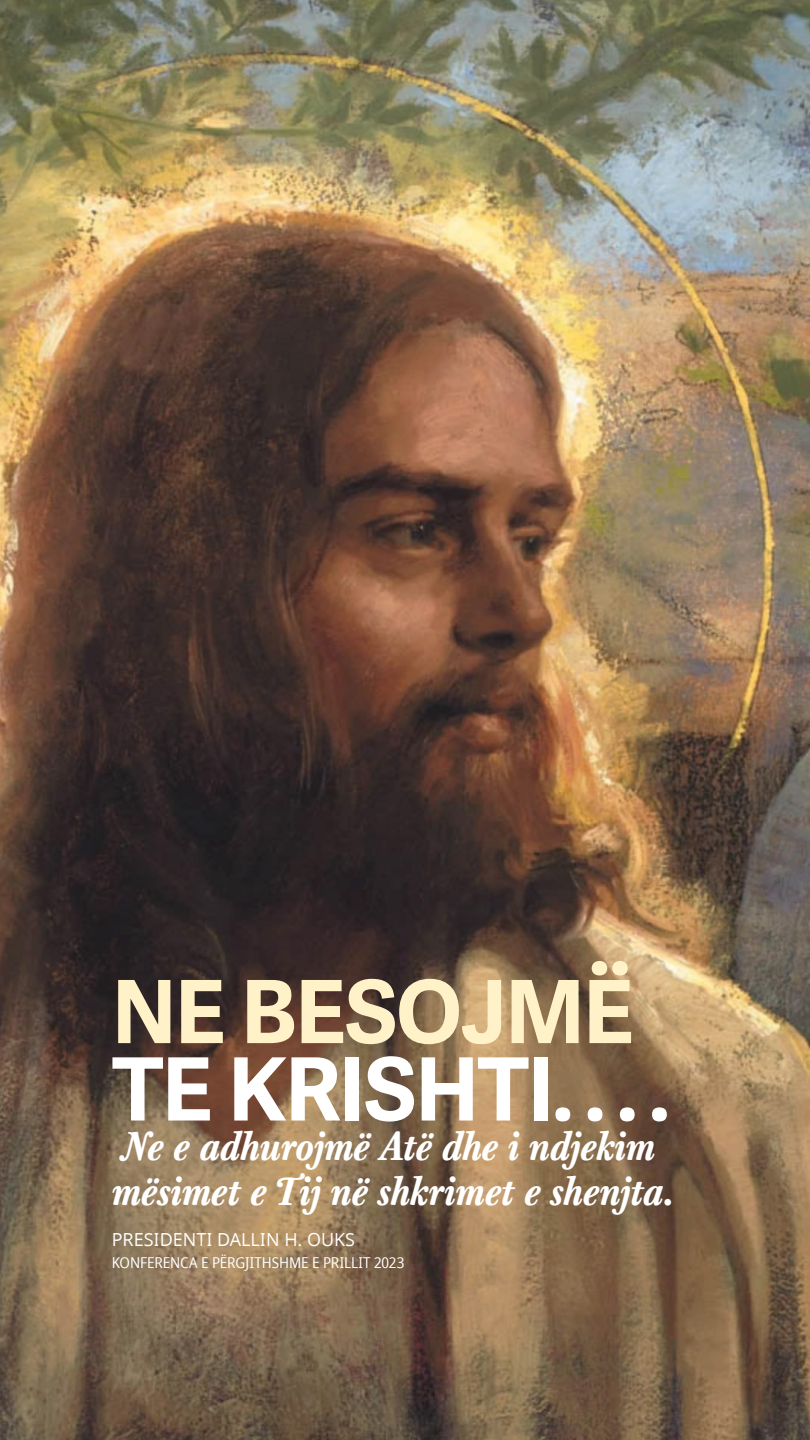
<style>
.page{position:relative;width:810px;height:1440px;background:#fff}
.page>*{position:absolute;margin:0;border:0;box-sizing:border-box;transform-origin:0 0}
.Pull_Quote_Oaks{font:700 87.22px/77.4px "Helamlds Lat";letter-spacing:-.02em;color:#fff2c8}
.Pull_Quote_Oaks-2{font:italic 700 condensed 39.15px/45px "Mc Kay Prolds Lat";letter-spacing:-.01em;color:#fff}
.Side_QT_Citation_Oak{font:18px "Dots Solidlds Lat";color:#fff}
.Side_QT_Citation_Oak-2{font:15px "Dots Solid Condlds Lat";letter-spacing:-.005em;color:#fff}
.s1{color:#fff}
.s2{font-size:79.5px;color:#fff}
</style>
<div class="page">
<img style="left:0;top:0;width:810px;height:1440px">
<p class="Pull_Quote_Oaks" style="left:112px;top:972px;width:559px">NE BESOJMË<br><span class="s1">TE KRISHTI</span><span class="s2">. . . .</span></p>
<p class="Pull_Quote_Oaks-2" style="left:112px;top:1124px;width:564px">Ne e adhurojmë Atë dhe i ndjekim mësimet e Tij në shkrimet e shenjta.</p>
<p class="Side_QT_Citation_Oak" style="left:112px;top:1226px;width:245px">PRESIDENTI DALLIN H. OUKS</p>
<p class="Side_QT_Citation_Oak-2" style="left:112px;top:1251px;width:294px">KONFERENCA E PËRGJITHSHME E PRILLIT 2023</p>
</div>
